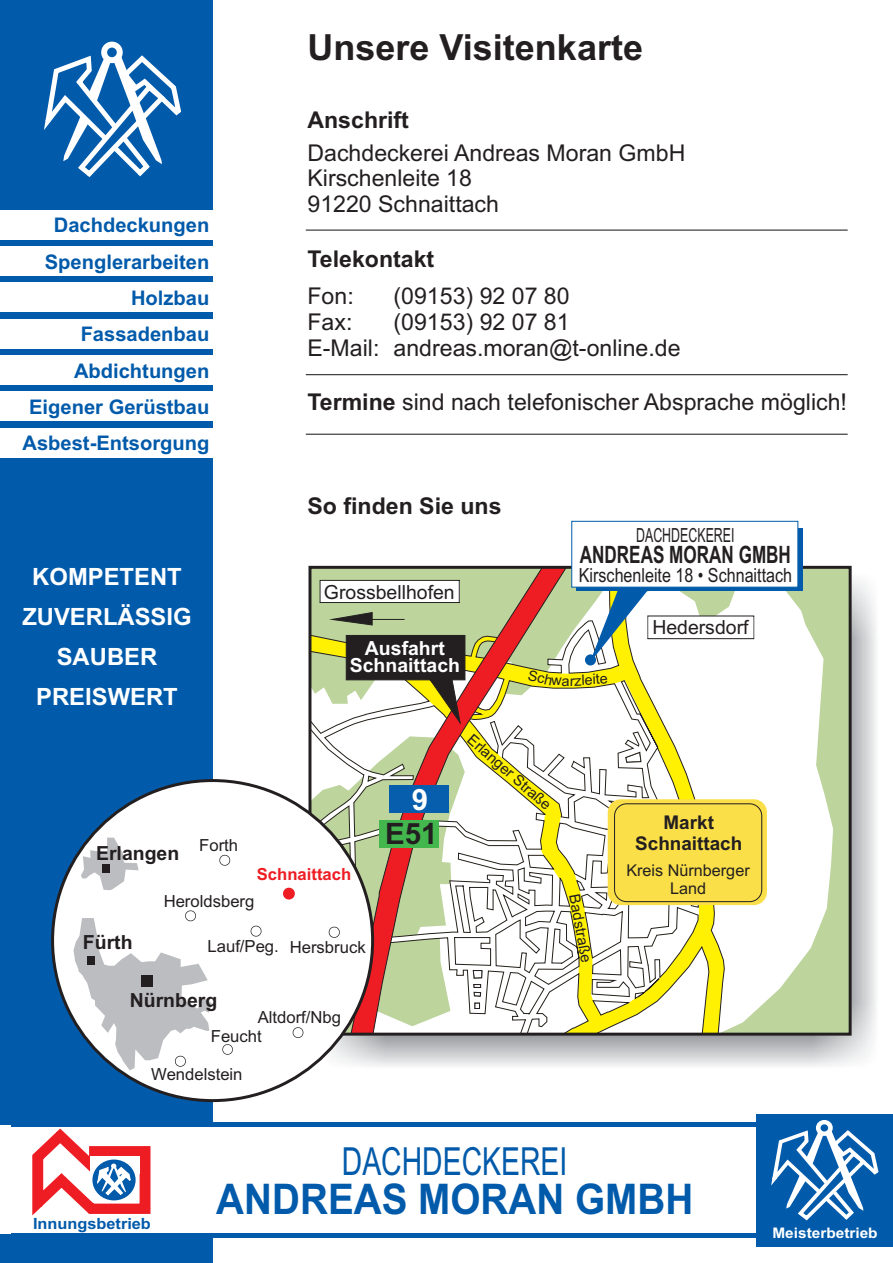
<style>
.page{position:relative;width:893px;height:1263px;background:#fff}
.page>*{position:absolute;margin:0;border:0;box-sizing:border-box;transform-origin:0 0}
.t1{font:700 42.3px "Arial";color:#015aaa;scale:.92 1}
.t2{font:38.7px "Arial";color:#015aaa;scale:.73 1}
.t3{font:700 36px "Arial";color:#231f20}
.t4{font:700 29.4px "Arial";color:#231f20}
.t5{font:700 29.4px "Arial";color:#fff}
.t6{font:700 23.85px/39.9px "Arial";color:#fff;text-align:center}
.t7{font:700 23.85px "Arial";color:#231f20;scale:.72 1}
.t8{font:23.1px/25.8px "Arial";color:#231f20}
.t9{font:700 23.1px "Arial";color:#231f20}
.t10{font:700 20.1px/36.3px "Arial";color:#015aaa;text-align:right}
.t11{font:19.5px "Arial";color:#231f20;scale:.83 1}
.t12{font:19.5px "Arial";color:#231f20}
.t13{font:700 19.5px "Arial";color:#231f20}
.t14{font:700 19.5px/17.4px "Arial";color:#fff;text-align:center}
.t15{font:19.5px "Arial";color:#231f20;scale:.64 1}
.t16{font:700 18.9px/21.1px "Arial";color:#231f20;text-align:center}
.t17{font:16.65px "Arial";color:#231f20}
.t18{font:700 16.65px "Arial";color:#ee1d23}
.t19{font:16.2px/18.1px "Arial";color:#231f20;text-align:center}
.t20{font:700 15.45px "Arial";color:#015aaa;scale:1.06 1}
.t21{font:15px "Arial";color:#231f20}
.t22{font:700 14.55px "Arial";color:#fff;scale:1.06 1}
.t23{font:14.4px "Arial";color:#231f20}
.s1{font-weight:700}
</style>
<div class="page">
<div style="left:0;top:0;width:213px;height:1263px;background:#015aaa"></div>
<div style="left:101px;top:42px;width:22px;height:21px;background:#fff;border-radius:50%"></div>
<div style="left:107px;top:48px;width:10px;height:9px;background:#015aaa;border-radius:50%"></div>
<svg style="left:44px;top:55px;width:137px;height:122px"></svg>
<div style="left:0;top:210px;width:214px;height:29px;background:#fff"></div>
<div style="left:0;top:246px;width:214px;height:29px;background:#fff"></div>
<div style="left:0;top:283px;width:214px;height:29px;background:#fff"></div>
<div style="left:0;top:319px;width:214px;height:29px;background:#fff"></div>
<div style="left:0;top:355px;width:214px;height:29px;background:#fff"></div>
<div style="left:0;top:392px;width:214px;height:29px;background:#fff"></div>
<div style="left:0;top:428px;width:214px;height:29px;background:#fff"></div>
<div style="left:0;top:1125px;width:769px;height:109px;background:#fff"></div>
<svg style="left:32px;top:1128px;width:118px;height:87px"></svg>
<div style="left:757px;top:1114px;width:136px;height:132px;background:#015aaa"></div>
<div style="left:816px;top:1120px;width:17px;height:16px;background:#fff;border-radius:50%"></div>
<div style="left:820px;top:1124px;width:8px;height:7px;background:#015aaa;border-radius:50%"></div>
<svg style="left:771px;top:1130px;width:107px;height:90px"></svg>
<hr style="left:11px;top:1122px;width:752px;height:4px;background:#015aaa">
<hr style="left:11px;top:1234px;width:752px;height:4px;background:#015aaa">
<img style="left:321px;top:578px;width:555px;height:488px">
<svg style="left:725px;top:570px;width:123px;height:461px"></svg>
<svg style="left:312px;top:724px;width:413px;height:307px"></svg>
<div style="left:608px;top:799px;width:159px;height:106px;background:#fadf48;border-radius:13px"></div>
<div style="left:614px;top:803px;width:148px;height:99px;border:1px solid #231f20;border-radius:12px"></div>
<svg style="left:350px;top:724px;width:220px;height:307px"></svg>
<div style="left:379px;top:820px;width:60px;height:28px;background:#43b74e"></div>
<div style="left:390px;top:785px;width:59px;height:28px;background:#075ead"></div>
<div style="left:51px;top:779px;width:323px;height:323px;background:#fff;border:3px solid #231f20;border-radius:50%"></div>
<div style="left:283px;top:888px;width:12px;height:11px;background:#ee1d23;border-radius:50%"></div>
<svg style="left:329px;top:927px;width:11px;height:11px"></svg>
<svg style="left:219px;top:855px;width:11px;height:11px"></svg>
<svg style="left:251px;top:926px;width:10px;height:10px"></svg>
<svg style="left:293px;top:1027px;width:10px;height:11px"></svg>
<svg style="left:222px;top:1044px;width:11px;height:11px"></svg>
<svg style="left:74px;top:910px;width:138px;height:160px"></svg>
<svg style="left:81px;top:838px;width:58px;height:52px"></svg>
<div style="left:103px;top:864px;width:7px;height:8px;background:#231f20"></div>
<div style="left:88px;top:957px;width:7px;height:8px;background:#231f20"></div>
<hr style="left:306px;top:230px;width:542px;height:1px;background:#231f20">
<hr style="left:306px;top:374px;width:542px;height:1px;background:#231f20">
<hr style="left:306px;top:434px;width:542px;height:1px;background:#231f20">
<svg style="left:310px;top:521px;width:489px;height:203px"></svg>
<svg style="left:480px;top:747px;width:11px;height:11px"></svg>
<svg style="left:523px;top:785px;width:9px;height:9px"></svg>
<svg style="left:571px;top:904px;width:9px;height:9px"></svg>
<svg style="left:577px;top:937px;width:12px;height:26px"></svg>
<p class="t10" style="left:23px;top:209px;width:188px">Dachdeckungen<br>Spenglerarbeiten<br>Holzbau<br>Fassadenbau<br>Abdichtungen<br>Eigener Gerüstbau<br>Asbest-Entsorgung</p>
<p class="t6" style="left:22px;top:559px;width:171px">KOMPETENT<br>ZUVERLÄSSIG<br>SAUBER<br>PREISWERT</p>
<h3 class="t3" style="left:307px;top:34px;width:337px">Unsere Visitenkarte</h3>
<p class="t9" style="left:307px;top:111px;width:103px">Anschrift</p>
<p class="t8" style="left:307px;top:142px;width:379px">Dachdeckerei Andreas Moran GmbH<br>Kirschenleite 18<br>91220 Schnaittach</p>
<p class="t9" style="left:307px;top:250px;width:128px">Telekontakt</p>
<p class="t8" style="left:307px;top:285px;width:73px">Fon:<br>Fax:<br>E-Mail:</p>
<p class="t8" style="left:394px;top:285px;width:288px">(09153) 92 07 80<br>(09153) 92 07 81 andreas.moran@t-online.de</p>
<p class="t8" style="left:307px;top:391px;width:541px"><span class="s1">Termine</span> sind nach telefonischer Absprache möglich!</p>
<p class="t9" style="left:307px;top:497px;width:196px">So finden Sie uns</p>
<p class="t12" style="left:324px;top:584px;width:132px">Grossbellhofen</p>
<p class="t14" style="left:350px;top:641px;width:112px">Ausfahrt<br>Schnaittach</p>
<p class="t15" style="left:636px;top:528px;width:155px">DACHDECKEREI</p>
<p class="t7" style="left:580px;top:546px;width:295px">ANDREAS MORAN GMBH</p>
<p class="t11" style="left:579px;top:568px;width:258px">Kirschenleite 18 • Schnaittach</p>
<p class="t23" style="left:549px;top:675px;width:25px">war</p>
<p class="t23" style="left:572px;top:675px;width:23px;rotate:-4deg">zlei</p>
<p class="t23" style="left:551px;top:675px;width:25px">war</p>
<p class="t23" style="left:574px;top:675px;width:23px;rotate:-4deg">zlei</p>
<p class="t12" style="left:652px;top:620px;width:98px">Hedersdorf</p>
<p class="t5" style="left:412px;top:788px;width:18px">9</p>
<p class="t21" style="left:473px;top:733px;width:107px;rotate:41deg">Erl nger St aße</p>
<p class="t13" style="left:96px;top:845px;width:85px">Erlangen</p>
<p class="t17" style="left:199px;top:838px;width:40px">Forth</p>
<p class="t18" style="left:257px;top:868px;width:96px">Schnaittach</p>
<p class="t13" style="left:83px;top:935px;width:51px">Fürth</p>
<p class="t17" style="left:164px;top:895px;width:92px">Heroldsberg</p>
<p class="t17" style="left:208px;top:941px;width:160px">Lauf/Peg. Hersbruck</p>
<p class="t13" style="left:130px;top:993px;width:89px">Nürnberg</p>
<p class="t17" style="left:258px;top:1011px;width:85px">Altdorf/Nbg</p>
<p class="t17" style="left:211px;top:1029px;width:52px">Feucht</p>
<p class="t17" style="left:151px;top:1068px;width:93px">Wendelstein</p>
<p class="t4" style="left:385px;top:823px;width:54px">E51</p>
<p class="t21" style="left:580px;top:893px;width:62px;rotate:80deg">B dstr ß</p>
<p class="t16" style="left:635px;top:813px;width:109px">Markt<br>Schnaittach</p>
<p class="t19" style="left:626px;top:863px;width:125px">Kreis Nürnberger<br>Land</p>
<p class="t20" style="left:33px;top:1218px;width:113px">Innungsbetrieb</p>
<h2 class="t2" style="left:342px;top:1147px;width:311px">DACHDECKEREI</h2>
<h1 class="t1" style="left:216px;top:1183px;width:520px">ANDREAS MORAN GMBH</h1>
<p class="t22" style="left:772px;top:1227px;width:101px">Meisterbetrieb</p>
</div>
